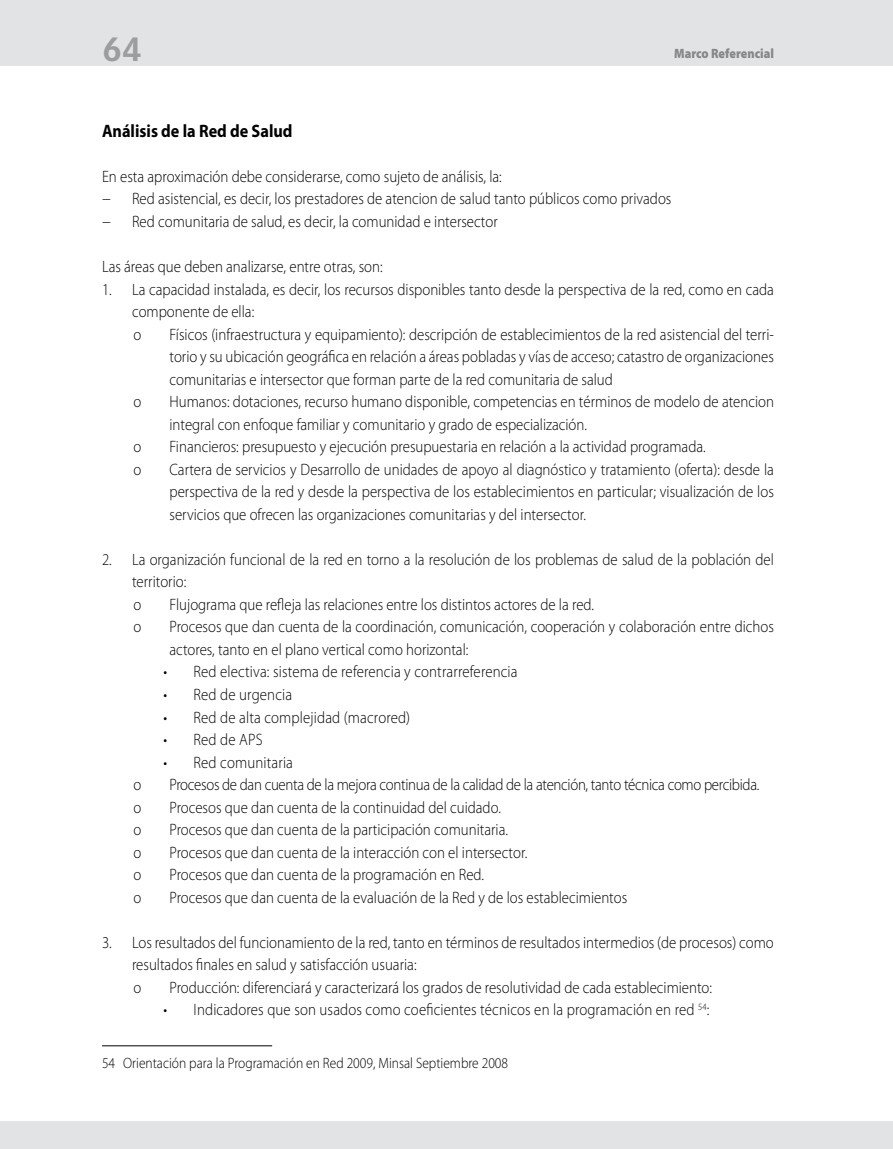
<style>
.page{position:relative;width:893px;height:1149px;background:#fff}
.page>*{position:absolute;margin:0;border:0;box-sizing:border-box;transform-origin:0 0}
.t1{font:700 33px "Vectora LH";color:#9c9d9f}
.t2{font:700 18px "Myriad Pro";color:#000;scale:.9 1}
.t3{font:300 16.5px/22.5px "Myriad Pro";color:#000;scale:.9 1}
.t4{font:300 16.5px "Myriad Pro";letter-spacing:-.02em;color:#000;scale:.9 1}
.t5{font:300 15px "Myriad Pro";color:#000;scale:.9 1}
.t6{font:900 13.5px "Myriad Pro";color:#868788;scale:.9 1}
</style>
<div class="page">
<div style="left:0;top:0;width:893px;height:66px;background:#e1e3e4"></div>
<div style="left:0;top:1120px;width:893px;height:28px;background:#e1e3e4"></div>
<hr style="left:102px;top:1045px;width:170px;height:1px;background:#000">
<h1 class="t1" style="left:102px;top:30px;width:41px">64</h1>
<p class="t6" style="left:674px;top:44px;width:112px">Marco Referencial</p>
<p class="t2" style="left:102px;top:119px;width:213px">Análisis de la Red de Salud</p>
<p class="t3" style="left:102px;top:165px;width:446px">En esta aproximación debe considerarse, como sujeto de análisis, la: −</p>
<p class="t3" style="left:132px;top:187px;width:601px">Red asistencial, es decir, los prestadores de atencion de salud tanto públicos como privados</p>
<p class="t3" style="left:102px;top:210px;width:11px">−</p>
<p class="t3" style="left:132px;top:210px;width:408px">Red comunitaria de salud, es decir, la comunidad e intersector</p>
<p class="t3" style="left:102px;top:255px;width:313px">Las áreas que deben analizarse, entre otras, son:</p>
<p class="t3" style="left:132px;top:277px;width:715px;text-indent:-30px">1. La capacidad instalada, es decir, los recursos disponibles tanto desde la perspectiva de la red, como en cada componente de ella:<br>o</p>
<p class="t3" style="left:170px;top:322px;width:673px;text-align:justify">Físicos (infraestructura y equipamiento): descripción de establecimientos de la red asistencial del terri&shy;torio y su ubicación geográfica en relación a áreas pobladas y vías de acceso; catastro de organizaciones comunitarias e intersector que forman parte de la red comunitaria de salud</p>
<p class="t3" style="left:134px;top:390px;width:10px">o</p>
<p class="t3" style="left:170px;top:390px;width:673px">Humanos: dotaciones, recurso humano disponible, competencias en términos de modelo de atencion integral con enfoque familiar y comunitario y grado de especialización.</p>
<p class="t3" style="left:134px;top:435px;width:10px">o</p>
<p class="t3" style="left:170px;top:435px;width:597px">Financieros: presupuesto y ejecución presupuestaria en relación a la actividad programada.</p>
<p class="t3" style="left:134px;top:457px;width:10px">o</p>
<p class="t3" style="left:170px;top:457px;width:673px;text-align:justify">Cartera de servicios y Desarrollo de unidades de apoyo al diagnóstico y tratamiento (oferta): desde la perspectiva de la red y desde la perspectiva de los establecimientos en particular; visualización de los servicios que ofrecen las organizaciones comunitarias y del intersector.</p>
<p class="t3" style="left:132px;top:547px;width:715px;text-indent:-30px">2. La organización funcional de la red en torno a la resolución de los problemas de salud de la población del territorio:<br>o</p>
<p class="t3" style="left:170px;top:592px;width:473px">Flujograma que refleja las relaciones entre los distintos actores de la red.</p>
<p class="t3" style="left:134px;top:615px;width:10px">o</p>
<p class="t3" style="left:170px;top:615px;width:673px">Procesos que dan cuenta de la coordinación, comunicación, cooperación y colaboración entre dichos actores, tanto en el plano vertical como horizontal:</p>
<p class="t3" style="left:164px;top:660px;width:395px">• Red electiva: sistema de referencia y contrarreferencia</p>
<p class="t3" style="left:164px;top:683px;width:144px">• Red de urgencia</p>
<p class="t3" style="left:164px;top:705px;width:276px">• Red de alta complejidad (macrored)</p>
<p class="t3" style="left:164px;top:728px;width:112px">• Red de APS</p>
<p class="t3" style="left:164px;top:750px;width:145px">• Red comunitaria</p>
<p class="t3" style="left:134px;top:773px;width:10px">o</p>
<p class="t4" style="left:170px;top:774px;width:657px">Procesos de dan cuenta de la mejora continua de la calidad de la atención, tanto técnica como percibida.</p>
<p class="t3" style="left:134px;top:795px;width:10px">o</p>
<p class="t3" style="left:170px;top:795px;width:370px">Procesos que dan cuenta de la continuidad del cuidado.</p>
<p class="t3" style="left:134px;top:818px;width:10px">o</p>
<p class="t3" style="left:170px;top:818px;width:378px">Procesos que dan cuenta de la participación comunitaria.</p>
<p class="t3" style="left:134px;top:840px;width:10px">o</p>
<p class="t3" style="left:170px;top:840px;width:399px">Procesos que dan cuenta de la interacción con el intersector.</p>
<p class="t3" style="left:134px;top:863px;width:10px">o</p>
<p class="t3" style="left:170px;top:863px;width:351px">Procesos que dan cuenta de la programación en Red.</p>
<p class="t3" style="left:134px;top:885px;width:10px">o</p>
<p class="t3" style="left:170px;top:885px;width:510px">Procesos que dan cuenta de la evaluación de la Red y de los establecimientos</p>
<p class="t3" style="left:132px;top:930px;width:715px;text-indent:-30px">3. Los resultados del funcionamiento de la red, tanto en términos de resultados intermedios (de procesos) como resultados finales en salud y satisfacción usuaria:<br>o</p>
<p class="t3" style="left:170px;top:975px;width:604px">Producción: diferenciará y caracterizará los grados de resolutividad de cada establecimiento:</p>
<p class="t3" style="left:164px;top:998px;width:608px">• Indicadores que son usados como coeficientes técnicos en la programación en red <sup>54</sup>:</p>
<p class="t5" style="left:102px;top:1053px;width:453px">54 Orientación para la Programación en Red 2009, Minsal Septiembre 2008</p>
</div>
